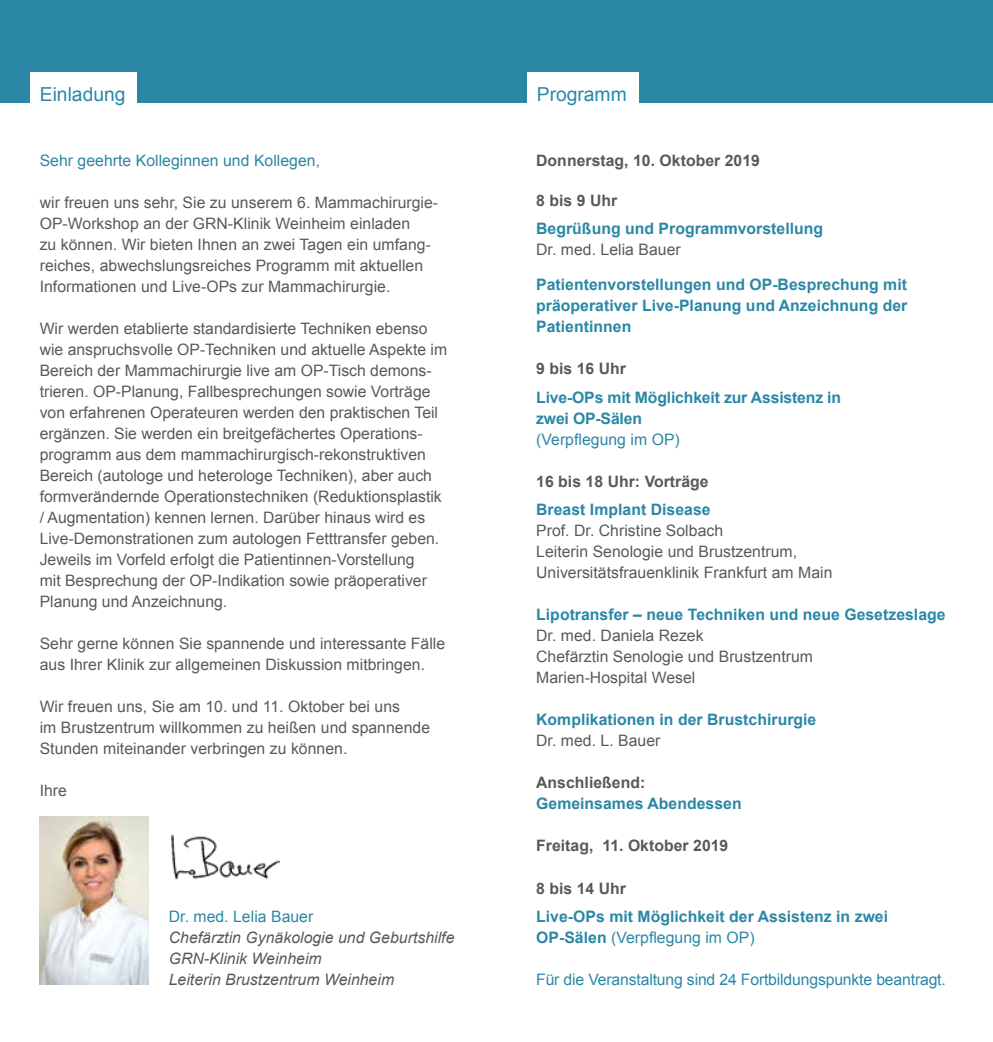
<style>
.page{position:relative;width:993px;height:1042px;background:#fff}
.page>*{position:absolute;margin:0;border:0;box-sizing:border-box;transform-origin:0 0}
.t1{font:19.25px "Arial";color:#2b87a6}
.t2{font:15.75px/21px "Arial";color:#58595b}
.t3{font:700 15.75px/21px "Arial";letter-spacing:.005em;color:#2b87a6}
.t4{font:15.75px "Arial";letter-spacing:.005em;color:#2b87a6}
.t5{font:700 15.75px "Arial";letter-spacing:.005em;color:#58595b}
.t6{font:italic 15.75px/21px "Arial";letter-spacing:.005em;color:#58595b}
.s1{font-weight:400}
</style>
<div class="page">
<div style="left:0;top:0;width:992px;height:103px;background:#2b87a6"></div>
<div style="left:30px;top:72px;width:107px;height:32px;background:#fff"></div>
<div style="left:526px;top:72px;width:112px;height:32px;background:#fff"></div>
<img style="left:40px;top:817px;width:109px;height:168px">
<img style="left:171px;top:834px;width:108px;height:45px">
<p class="t1" style="left:40px;top:81px;width:87px">Einladung</p>
<p class="t1" style="left:536px;top:81px;width:91px">Programm</p>
<p class="t4" style="left:40px;top:150px;width:282px">Sehr geehrte Kolleginnen und Kollegen,</p>
<p class="t2" style="left:40px;top:192px;width:400px">wir freuen uns sehr, Sie zu unserem 6. Mammachirurgie-OP-Workshop an der GRN-Klinik Weinheim einladen<br>zu können. Wir bieten Ihnen an zwei Tagen ein umfang&shy;reiches, abwechslungsreiches Programm mit aktuellen Informationen und Live-OPs zur Mammachirurgie.</p>
<p class="t2" style="left:40px;top:318px;width:409px">Wir werden etablierte standardisierte Techniken ebenso wie anspruchsvolle OP-Techniken und aktuelle Aspekte im Bereich der Mammachirurgie live am OP-Tisch demons&shy;trieren. OP-Planung, Fallbesprechungen sowie Vorträge von erfahrenen Operateuren werden den praktischen Teil ergänzen. Sie werden ein breitgefächertes Operations&shy;programm aus dem mammachirurgisch-rekonstruktiven Bereich (autologe und heterologe Techniken), aber auch formverändernde Operationstechniken (Reduktionsplastik / Augmentation) kennen lernen. Darüber hinaus wird es Live-Demonstrationen zum autologen Fetttransfer geben.<br>Jeweils im Vorfeld erfolgt die Patientinnen-Vorstellung<br>mit Besprechung der OP-Indikation sowie präoperativer Planung und Anzeichnung.</p>
<p class="t2" style="left:40px;top:633px;width:407px">Sehr gerne können Sie spannende und interessante Fälle aus Ihrer Klinik zur allgemeinen Diskussion mitbringen.</p>
<p class="t2" style="left:40px;top:696px;width:392px">Wir freuen uns, Sie am 10. und 11. Oktober bei uns<br>im Brustzentrum willkommen zu heißen und spannende<br>Stunden miteinander verbringen zu können.</p>
<p class="t2" style="left:40px;top:780px;width:29px">Ihre</p>
<p class="t4" style="left:169px;top:906px;width:146px">Dr. med. Lelia Bauer</p>
<p class="t6" style="left:169px;top:927px;width:287px">Chefärztin Gynäkologie und Geburtshilfe<br>GRN-Klinik Weinheim<br>Leiterin Brustzentrum Weinheim</p>
<p class="t5" style="left:536px;top:150px;width:225px">Donnerstag, 10. Oktober 2019</p>
<p class="t5" style="left:536px;top:190px;width:83px">8 bis 9 Uhr</p>
<p class="t3" style="left:536px;top:219px;width:288px">Begrüßung und Programmvorstellung</p>
<p class="t2" style="left:536px;top:239px;width:146px">Dr. med. Lelia Bauer</p>
<p class="t3" style="left:536px;top:275px;width:372px;text-align:justify">Patientenvorstellungen und OP-Besprechung mit präoperativer Live-Planung und Anzeichnung der Patientinnen</p>
<p class="t5" style="left:536px;top:358px;width:91px">9 bis 16 Uhr</p>
<p class="t3" style="left:536px;top:387px;width:306px">Live-OPs mit Möglichkeit zur Assistenz in zwei OP-Sälen</p>
<p class="t4" style="left:536px;top:429px;width:145px">(Verpflegung im OP)</p>
<p class="t5" style="left:536px;top:471px;width:174px">16 bis 18 Uhr: Vorträge</p>
<p class="t3" style="left:536px;top:500px;width:176px">Breast Implant Disease</p>
<p class="t2" style="left:536px;top:520px;width:298px">Prof. Dr. Christine Solbach<br>Leiterin Senologie und Brustzentrum,<br>Universitätsfrauenklinik Frankfurt am Main</p>
<p class="t3" style="left:536px;top:605px;width:411px">Lipotransfer – neue Techniken und neue Gesetzeslage</p>
<p class="t2" style="left:536px;top:625px;width:278px">Dr. med. Daniela Rezek<br>Chefärztin Senologie und Brustzentrum<br>Marien-Hospital Wesel</p>
<p class="t3" style="left:536px;top:710px;width:281px">Komplikationen in der Brustchirurgie</p>
<p class="t2" style="left:536px;top:730px;width:126px">Dr. med. L. Bauer</p>
<p class="t5" style="left:536px;top:772px;width:111px">Anschließend:</p>
<p class="t3" style="left:536px;top:794px;width:207px">Gemeinsames Abendessen</p>
<p class="t5" style="left:536px;top:835px;width:194px">Freitag, 11. Oktober 2019</p>
<p class="t5" style="left:536px;top:877px;width:91px">8 bis 14 Uhr</p>
<p class="t3" style="left:536px;top:906px;width:353px">Live-OPs mit Möglichkeit der Assistenz in zwei<br>OP-Sälen <span class="s1">(Verpflegung im OP)</span></p>
<p class="t4" style="left:536px;top:969px;width:411px">Für die Veranstaltung sind 24 Fortbildungspunkte beantragt.</p>
</div>
